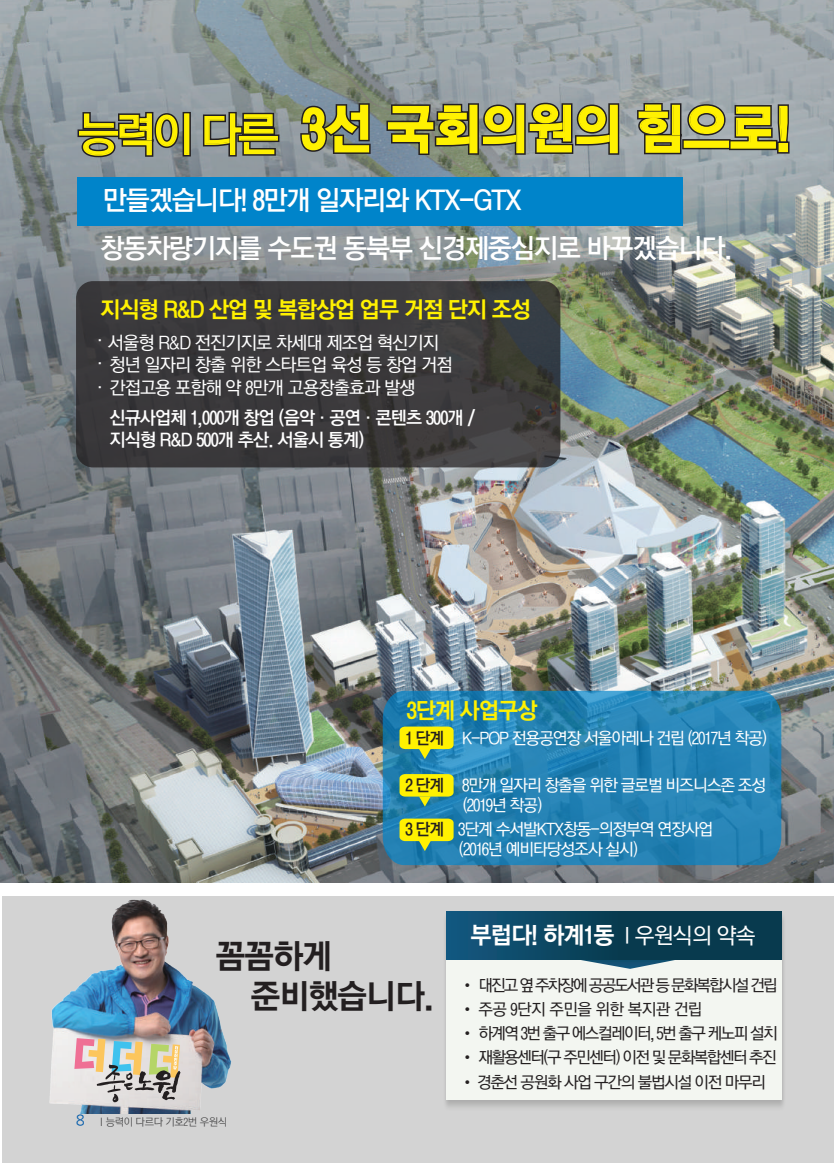
<style>
.page{position:relative;width:834px;height:1174px;background:#fff}
.page>*{position:absolute;margin:0;border:0;box-sizing:border-box;transform-origin:0 0}
.t1{font:52.5px "YGO550";letter-spacing:-.01em;color:#fff101}
.t2{font:33.6px/40.2px "YGO550";letter-spacing:-.04em;color:#231f20}
.t3{font:27px "YGO540";letter-spacing:-.05em;color:#fff}
.t4{font:23.55px "YGO550";letter-spacing:-.04em;color:#fff}
.t5{font:22.5px "YGO550";letter-spacing:-.05em;color:#fff101}
.t6{font:19.5px/23.2px "YGO520";color:#fff;text-align:justify}
.t7{font:18px/22.5px "YGO530";letter-spacing:-.05em;color:#fff}
.t8{font:18px/22.5px "YGO540";letter-spacing:-.05em;color:#fff}
.t9{font:16.5px/19.8px "YGO530";letter-spacing:-.07em;color:#fff}
.t10{font:16.2px "YGO530";letter-spacing:-.1em;color:#231f20}
.t11{font:16.2px "YGO530";letter-spacing:-.08em;color:#231f20}
.t12{font:16.2px "YGO530";letter-spacing:-.04em;color:#231f20}
.t13{font:10.5px "YGO520";letter-spacing:-.04em;color:#3e3e3f}
.s1{font-family:"YGO530";font-size:45px}
.s2{font-family:"YGO540";color:#231f20}
.s3{font-family:"Nanum Gothic";font-size:15px;color:#015aaa}
.s4{font-family:"YGO530";font-size:22.05px}
</style>
<div class="page">
<img style="left:1px;top:0;width:832px;height:883px">
<div style="left:2px;top:896px;width:831px;height:266px;background:#d3d3d3"></div>
<svg style="left:76px;top:281px;width:484px;height:186px;background:#3b3a3b"></svg>
<img style="left:445px;top:911px;width:339px;height:196px">
<div style="left:446px;top:913px;width:335px;height:186px;background:#f3f6f1"></div>
<svg style="left:536px;top:959px;width:179px;height:9px"></svg>
<div style="left:446px;top:911px;width:335px;height:48px;background:linear-gradient(to right,#115275,#053241)"></div>
<svg style="left:75px;top:110px;width:118px;height:50px;background:#818152"></svg>
<svg style="left:201px;top:110px;width:80px;height:49px;background:#82814e"></svg>
<svg style="left:298px;top:101px;width:75px;height:55px;background:#757953"></svg>
<svg style="left:384px;top:99px;width:237px;height:58px;background:#7c7d53"></svg>
<svg style="left:634px;top:101px;width:157px;height:55px;background:#858559"></svg>
<img style="left:49px;top:899px;width:182px;height:214px">
<svg style="left:74px;top:1038px;width:106px;height:64px"></svg>
<svg style="left:383px;top:691px;width:398px;height:174px;background:#2582b4"></svg>
<svg style="left:399px;top:726px;width:54px;height:33px;background:#bbce36"></svg>
<svg style="left:399px;top:774px;width:54px;height:32px;background:#bfcf30"></svg>
<svg style="left:399px;top:818px;width:54px;height:33px;background:#bbce36"></svg>
<div style="left:77px;top:177px;width:605px;height:48px;background:#0084ca"></div>
<h1 class="t1" style="left:78px;top:102px;width:713px"><span class="s1">능력이 다른</span> 3선 국회의원의 힘으로!</h1>
<h3 class="t3" style="left:103px;top:187px;width:420px">만들겠습니다! 8만개 일자리와 KTX-GTX</h3>
<h3 class="t3" style="left:100px;top:234px;width:633px">창동차량기지를 수도권 동북부 신경제중심지로 바꾸겠습니다.</h3>
<h3 class="t5" style="left:100px;top:298px;width:432px">지식형 R&amp;D 산업 및 복합상업 업무 거점 단지 조성</h3>
<p class="t7" style="left:108px;top:332px;width:346px">서울형 R&amp;D 전진기지로 차세대 제조업 혁신기지 청년 일자리 창출 위한 스타트업 육성 등 창업 거점 간접고용 포함해 약 8만개 고용창출효과 발생</p>
<p class="t8" style="left:109px;top:407px;width:367px">신규사업체 1,000개 창업 (음악·공연·콘텐츠 300개 / 지식형 R&amp;D 500개 추산. 서울시 통계)</p>
<p class="t6" style="left:97px;top:323px;width:7px">. . .</p>
<h3 class="t5" style="left:407px;top:699px;width:132px">3단계 사업구상</h3>
<p class="t9" style="left:405px;top:729px;width:363px"><span class="s2">1 단계</span> K-POP 전용공연장 서울아레나 건립 (2017년 착공)</p>
<p class="t9" style="left:462px;top:776px;width:305px;text-indent:-57px"><span class="s2">2 단계</span> 8만개 일자리 창출을 위한 글로벌 비즈니스존 조성 (2019년 착공)</p>
<p class="t9" style="left:459px;top:820px;width:256px;text-indent:-53px"><span class="s2">3 단계</span> 3단계 수서발KTX창동-의정부역 연장사업 (2016년 예비타당성조사 실시)</p>
<h2 class="t2" style="left:250px;top:938px;width:185px;text-indent:-35px">꼼꼼하게 준비했습니다.</h2>
<p class="t13" style="left:76px;top:1116px;width:153px"><span class="s3">8</span> ㅣ능력이 다르다 기호2번 우원식</p>
<h3 class="t4" style="left:470px;top:923px;width:286px">부럽다! 하계1동 <span class="s4">l 우원식의 약속</span></h3>
<p class="t10" style="left:460px;top:977px;width:319px">• 대진고 옆 주차장에 공공도서관 등 문화복합시설 건립</p>
<p class="t12" style="left:460px;top:1001px;width:244px">• 주공 9단지 주민을 위한 복지관 건립</p>
<p class="t10" style="left:460px;top:1024px;width:319px">• 하계역 3번 출구 에스컬레이터, 5번 출구 케노피 설치</p>
<p class="t10" style="left:460px;top:1048px;width:318px">• 재활용센터(구 주민센터) 이전 및 문화복합센터 추진</p>
<p class="t11" style="left:460px;top:1074px;width:307px">• 경춘선 공원화 사업 구간의 불법시설 이전 마무리</p>
</div>
